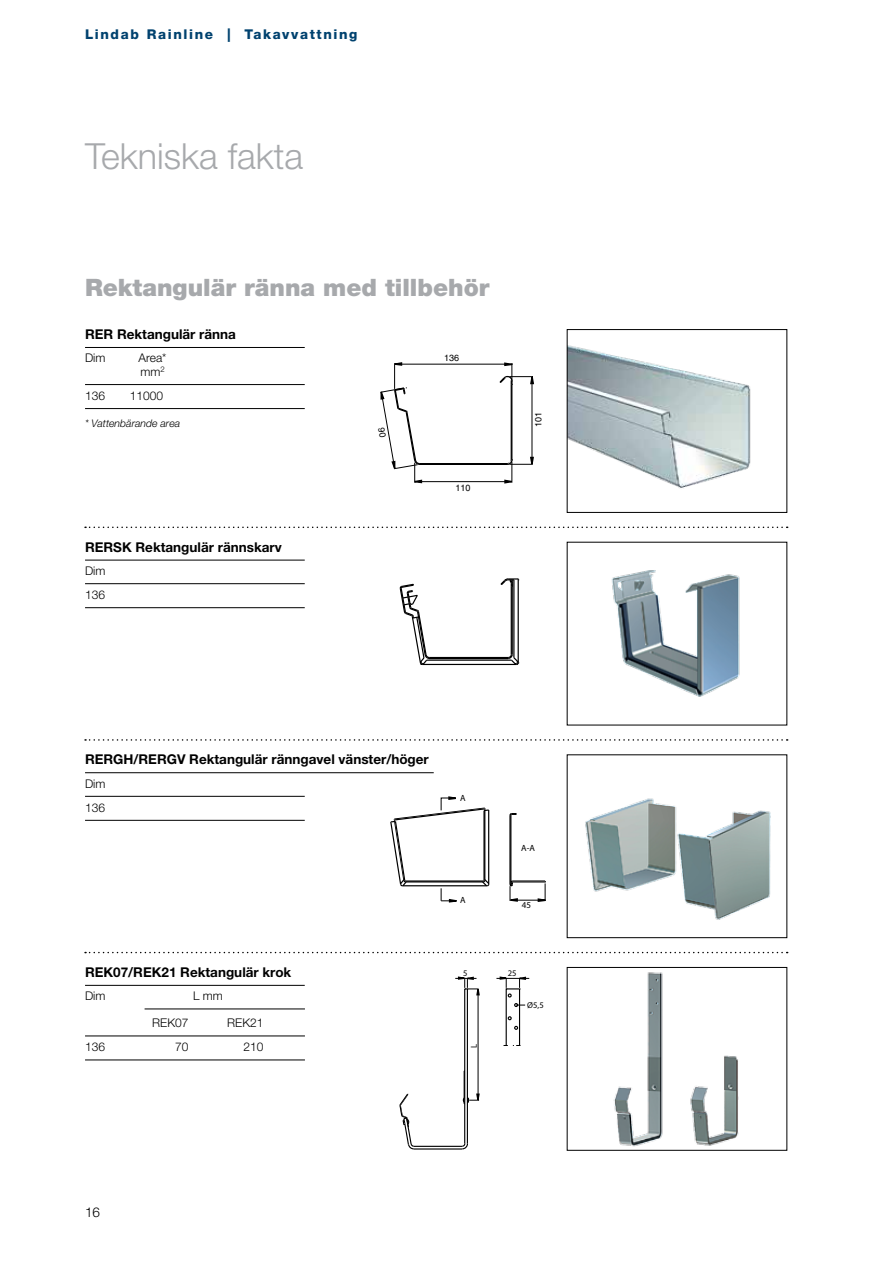
<style>
.page{position:relative;width:893px;height:1263px;background:#fff}
.page>*{position:absolute;margin:0;border:0;box-sizing:border-box;transform-origin:0 0}
.t1{font:300 36px "Helvetica Neue LT Pro";color:#a7a9ac}
.t2{font:900 24px "Helvetica Neue LT Pro";color:#a7a9ac}
.t3{font:700 13.5px "Helvetica Neue LT Pro";color:#000}
.t4{font:800 13.5px "Helvetica Neue LT Pro";letter-spacing:.12em;color:#00426f}
.t5{font:300 13.5px "Helvetica Neue LT Pro";color:#000}
.t6{font:300 12px/24px "Helvetica Neue LT Pro";color:#000}
.t7{font:italic 300 10.5px "Helvetica Neue LT Pro";color:#000}
.t8{font:9px "Helvetica";color:#000}
.t9{font:8.55px "Helvetica";color:#000}
</style>
<div class="page">
<svg style="left:85px;top:526px;width:703px;height:2px"></svg>
<svg style="left:85px;top:739px;width:703px;height:2px"></svg>
<svg style="left:85px;top:952px;width:703px;height:1px"></svg>
<hr style="left:85px;top:347px;width:220px;height:1px;background:#000">
<hr style="left:85px;top:384px;width:220px;height:1px;background:#000">
<hr style="left:85px;top:408px;width:220px;height:1px;background:#000">
<img style="left:569px;top:345px;width:182px;height:144px">
<div style="left:567px;top:329px;width:220px;height:184px;border:1px solid #000"></div>
<hr style="left:419px;top:463px;width:88px;height:1px;background:#000">
<hr style="left:419px;top:464px;width:88px;height:1px;background:#000">
<hr style="left:511px;top:384px;width:1px;height:76px;background:#000">
<hr style="left:398px;top:364px;width:110px;height:1px;background:#000">
<hr style="left:418px;top:481px;width:90px;height:1px;background:#000">
<hr style="left:532px;top:380px;width:1px;height:81px;background:#000">
<svg style="left:498px;top:362px;width:36px;height:23px"></svg>
<svg style="left:503px;top:456px;width:31px;height:28px"></svg>
<hr style="left:85px;top:772px;width:349px;height:1px;background:#000">
<hr style="left:85px;top:796px;width:220px;height:1px;background:#000">
<hr style="left:85px;top:820px;width:220px;height:1px;background:#000">
<img style="left:585px;top:798px;width:186px;height:122px">
<hr style="left:509px;top:815px;width:2px;height:69px;background:#000">
<svg style="left:509px;top:813px;width:8px;height:3px"></svg>
<svg style="left:509px;top:880px;width:37px;height:22px"></svg>
<svg style="left:390px;top:796px;width:100px;height:107px"></svg>
<hr style="left:85px;top:560px;width:220px;height:1px;background:#000">
<hr style="left:85px;top:583px;width:220px;height:1px;background:#000">
<hr style="left:85px;top:607px;width:220px;height:1px;background:#000">
<img style="left:611px;top:570px;width:129px;height:127px">
<hr style="left:429px;top:658px;width:79px;height:1px;background:#000">
<hr style="left:512px;top:580px;width:1px;height:74px;background:#000">
<hr style="left:422px;top:664px;width:94px;height:1px;background:#000">
<hr style="left:518px;top:580px;width:1px;height:83px;background:#000">
<hr style="left:427px;top:659px;width:84px;height:2px;background:#000">
<hr style="left:513px;top:580px;width:1px;height:78px;background:#000">
<hr style="left:511px;top:587px;width:1px;height:67px;background:#000">
<hr style="left:429px;top:657px;width:79px;height:1px;background:#000">
<svg style="left:507px;top:653px;width:13px;height:13px"></svg>
<svg style="left:399px;top:583px;width:31px;height:83px"></svg>
<svg style="left:500px;top:578px;width:19px;height:9px"></svg>
<hr style="left:414px;top:1148px;width:48px;height:1px;background:#000">
<hr style="left:414px;top:1146px;width:48px;height:1px;background:#000">
<hr style="left:464px;top:989px;width:1px;height:155px;background:#000">
<hr style="left:467px;top:989px;width:1px;height:155px;background:#000">
<svg style="left:399px;top:1093px;width:16px;height:56px"></svg>
<svg style="left:461px;top:1142px;width:7px;height:7px"></svg>
<hr style="left:496px;top:978px;width:33px;height:1px;background:#000">
<hr style="left:478px;top:993px;width:1px;height:103px;background:#000">
<svg style="left:462px;top:1092px;width:18px;height:16px"></svg>
<svg style="left:455px;top:976px;width:25px;height:20px"></svg>
<svg style="left:499px;top:976px;width:28px;height:70px"></svg>
<hr style="left:85px;top:985px;width:220px;height:1px;background:#000">
<hr style="left:145px;top:1009px;width:160px;height:1px;background:#000">
<hr style="left:85px;top:1036px;width:220px;height:1px;background:#000">
<hr style="left:85px;top:1060px;width:220px;height:1px;background:#000">
<img style="left:613px;top:972px;width:126px;height:175px">
<svg style="left:380px;top:362px;width:43px;height:122px"></svg>
<p class="t4" style="left:85px;top:27px;width:274px">Lindab Rainline | Takavvattning</p>
<h1 class="t1" style="left:85px;top:134px;width:220px">Tekniska fakta</h1>
<h2 class="t2" style="left:85px;top:273px;width:406px">Rektangulär ränna med tillbehör</h2>
<p class="t3" style="left:85px;top:326px;width:152px">RER Rektangulär ränna</p>
<p class="t6" style="left:85px;top:346px;width:22px">Dim</p>
<p class="t6" style="left:139px;top:351px;width:29px;line-height:13.5px">Area* mm<sup>2</sup></p>
<p class="t6" style="left:85px;top:383px;width:22px">136</p>
<p class="t6" style="left:130px;top:383px;width:35px">11000</p>
<p class="t7" style="left:85px;top:417px;width:97px">* Vattenbärande area</p>
<p class="t8" style="left:444px;top:353px;width:17px">136</p>
<p class="t3" style="left:85px;top:538px;width:198px">RERSK Rektangulär rännskarv</p>
<p class="t6" style="left:85px;top:558px;width:22px">Dim<br>136</p>
<p class="t8" style="left:455px;top:482px;width:17px">110</p>
<p class="t8" style="left:533px;top:427px;width:17px;rotate:-90deg">101</p>
<p class="t3" style="left:85px;top:751px;width:345px">RERGH/RERGV Rektangulär ränngavel vänster/höger</p>
<p class="t6" style="left:85px;top:771px;width:22px">Dim<br>136</p>
<p class="t8" style="left:460px;top:792px;width:7px">A</p>
<p class="t8" style="left:460px;top:895px;width:7px">A</p>
<p class="t8" style="left:521px;top:842px;width:15px">A-A</p>
<p class="t8" style="left:522px;top:899px;width:11px">45</p>
<p class="t3" style="left:85px;top:964px;width:208px">REK07/REK21 Rektangulär krok</p>
<p class="t6" style="left:85px;top:984px;width:22px">Dim</p>
<p class="t6" style="left:193px;top:984px;width:31px">L mm</p>
<p class="t6" style="left:152px;top:1011px;width:38px">REK07</p>
<p class="t6" style="left:227px;top:1011px;width:38px">REK21</p>
<p class="t6" style="left:85px;top:1035px;width:22px">136</p>
<p class="t6" style="left:175px;top:1035px;width:15px">70</p>
<p class="t6" style="left:244px;top:1035px;width:22px">210</p>
<p class="t5" style="left:85px;top:1204px;width:17px">16</p>
<p class="t9" style="left:463px;top:967px;width:6px">5</p>
<p class="t9" style="left:508px;top:968px;width:10px">25</p>
<p class="t9" style="left:527px;top:1000px;width:18px">Ø5,5</p>
<p class="t9" style="left:469px;top:1048px;width:6px;rotate:-90deg">L</p>
</div>
